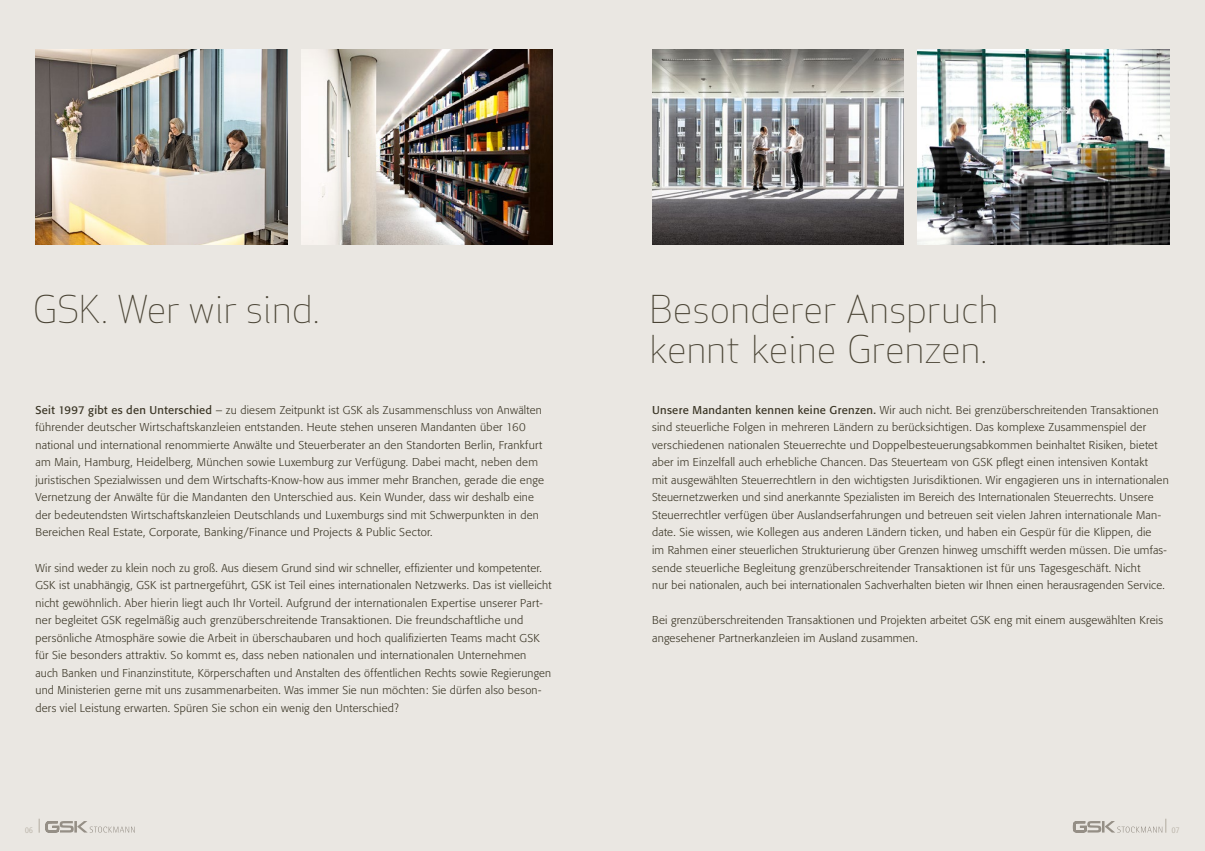
<style>
.page{position:relative;width:1205px;height:851px;background:#fff}
.page>*{position:absolute;margin:0;border:0;box-sizing:border-box;transform-origin:0 0}
.t1{font:300 37.5px/40px "Apex Sans";letter-spacing:-.02em;color:#494334}
.t2{font:300 11.25px/17.5px "Formata";letter-spacing:.02em;color:#393424}
.t3{font:300 condensed 8.5px "Formata";color:#b2ab9f}
.s1{font-weight:400}
</style>
<div class="page">
<div style="left:0;top:0;width:1205px;height:850px;background:#eae7e2"></div>
<img style="left:35px;top:50px;width:252px;height:194px">
<img style="left:918px;top:50px;width:251px;height:194px">
<img style="left:652px;top:50px;width:252px;height:194px">
<img style="left:301px;top:50px;width:252px;height:194px">
<svg style="left:39px;top:818px;width:96px;height:14px"></svg>
<svg style="left:1073px;top:818px;width:93px;height:14px"></svg>
<h1 class="t1" style="left:33px;top:289px;width:289px">GSK. Wer wir sind.</h1>
<p class="t2" style="left:35px;top:401px;width:510px"><span class="s1">Seit 1997 gibt es den Unterschied</span> – zu diesem Zeitpunkt ist GSK als Zusammenschluss von Anwälten führender deutscher Wirtschaftskanzleien entstanden. Heute stehen unseren Mandanten über 160 national und international renommierte Anwälte und Steuerberater an den Standorten Berlin, Frankfurt am Main, Hamburg, Heidelberg, München sowie Luxemburg zur Verfügung. Dabei macht, neben dem juristischen Spezialwissen und dem Wirtschafts-Know-how aus immer mehr Branchen, gerade die enge Vernetzung der Anwälte für die Mandanten den Unterschied aus. Kein Wunder, dass wir deshalb eine der bedeutendsten Wirtschaftskanzleien Deutschlands und Luxemburgs sind mit Schwerpunkten in den Bereichen Real Estate, Corporate, Banking/Finance und Projects &amp; Public Sector.</p>
<p class="t2" style="left:35px;top:559px;width:518px">Wir sind weder zu klein noch zu groß. Aus diesem Grund sind wir schneller, effizienter und kompetenter.<br>GSK ist unabhängig, GSK ist partnergeführt, GSK ist Teil eines internationalen Netzwerks. Das ist vielleicht nicht gewöhnlich. Aber hierin liegt auch Ihr Vorteil. Aufgrund der internationalen Expertise unserer Part&shy;ner begleitet GSK regelmäßig auch grenzüberschreitende Transaktionen. Die freundschaftliche und persönliche Atmosphäre sowie die Arbeit in überschaubaren und hoch qualifizierten Teams macht GSK für Sie besonders attraktiv. So kommt es, dass neben nationalen und internationalen Unternehmen auch Banken und Finanzinstitute, Körperschaften und Anstalten des öffentlichen Rechts sowie Regierungen und Ministerien gerne mit uns zusammenarbeiten. Was immer Sie nun möchten: Sie dürfen also beson&shy;ders viel Leistung erwarten. Spüren Sie schon ein wenig den Unterschied?</p>
<h1 class="t1" style="left:649px;top:289px;width:350px">Besonderer Anspruch kennt keine Grenzen.</h1>
<p class="t2" style="left:652px;top:401px;width:518px"><span class="s1">Unsere Mandanten kennen keine Grenzen.</span> Wir auch nicht. Bei grenzüberschreitenden Transaktionen sind steuerliche Folgen in mehreren Ländern zu berücksichtigen. Das komplexe Zusammenspiel der verschiedenen nationalen Steuerrechte und Doppelbesteuerungsabkommen beinhaltet Risiken, bietet aber im Einzelfall auch erhebliche Chancen. Das Steuerteam von GSK pflegt einen intensiven Kontakt<br>mit ausgewählten Steuerrechtlern in den wichtigsten Jurisdiktionen. Wir engagieren uns in internationalen Steuernetzwerken und sind anerkannte Spezialisten im Bereich des Internationalen Steuerrechts. Unsere Steuerrechtler verfügen über Auslandserfahrungen und betreuen seit vielen Jahren internationale Man&shy;date. Sie wissen, wie Kollegen aus anderen Ländern ticken, und haben ein Gespür für die Klippen, die<br>im Rahmen einer steuerlichen Strukturierung über Grenzen hinweg umschifft werden müssen. Die umfas&shy;sende steuerliche Begleitung grenzüberschreitender Transaktionen ist für uns Tagesgeschäft. Nicht<br>nur bei nationalen, auch bei internationalen Sachverhalten bieten wir Ihnen einen herausragenden Service.</p>
<p class="t2" style="left:652px;top:611px;width:512px">Bei grenzüberschreitenden Transaktionen und Projekten arbeitet GSK eng mit einem ausgewählten Kreis angesehener Partnerkanzleien im Ausland zusammen.</p>
<p class="t3" style="left:25px;top:824px;width:10px">06</p>
<p class="t3" style="left:1172px;top:824px;width:9px">07</p>
</div>
